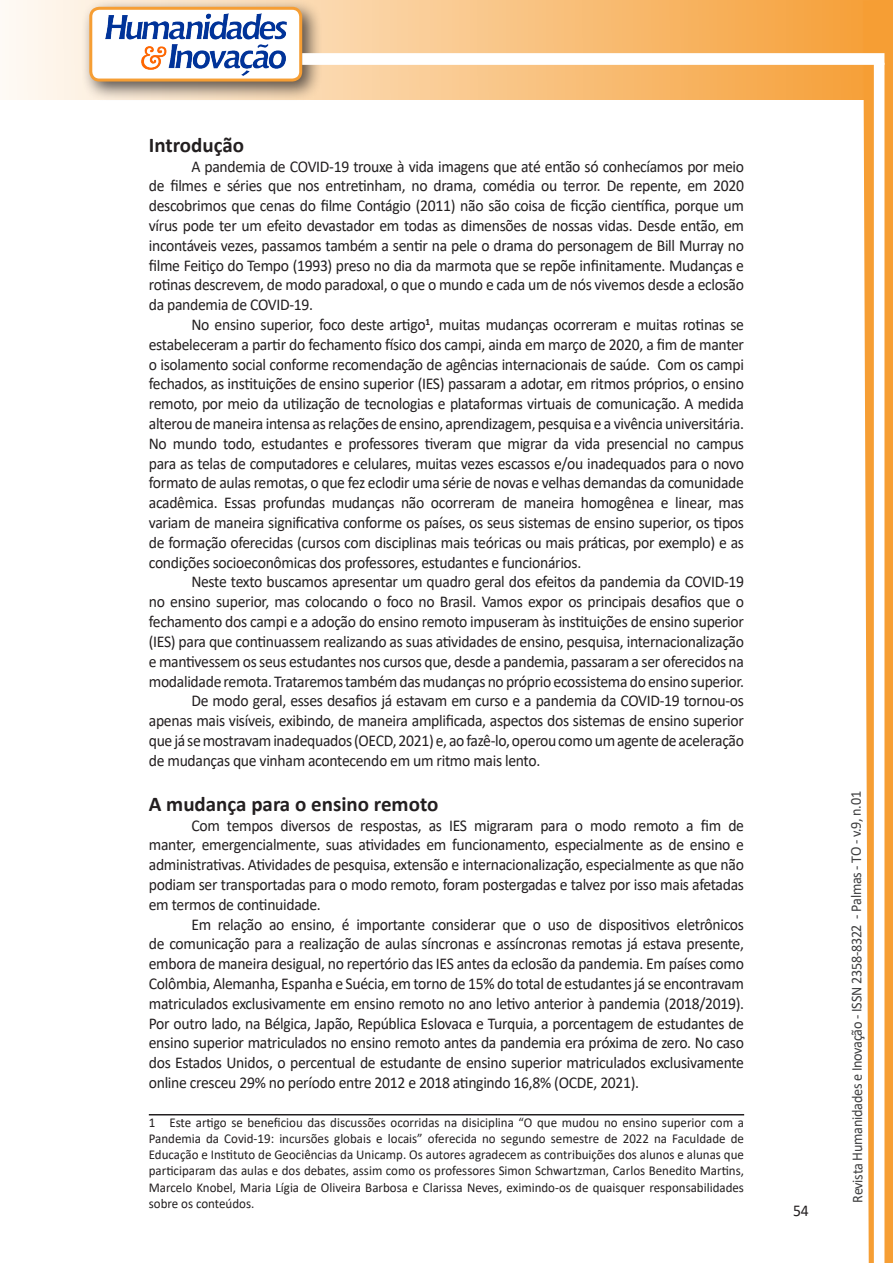
<style>
.page{position:relative;width:893px;height:1263px;background:#fff}
.page>*{position:absolute;margin:0;border:0;box-sizing:border-box;transform-origin:0 0}
.Titulo_2{font:700 21px "Calibri";color:#231f20}
.texto{font:16.5px/19.8px "Calibri";letter-spacing:-.02em;color:#231f20;text-align:justify;scale:.95 1}
.t1{font:15px "Calibri";letter-spacing:-.025em;color:#3e3e3f;scale:.95 1}
.Rodapé{font:13.5px/16.2px "Calibri";color:#231f20;text-align:justify;scale:.96 1}
</style>
<div class="page">
<svg style="left:5px;top:0;width:858px;height:100px;background:#f9c484"></svg>
<div style="left:81px;top:0;width:241px;height:102px;background:#231f20;opacity:.75"></div>
<div style="left:91px;top:8px;width:210px;height:72px;background:#fff;border-radius:9px"></div>
<div style="left:89px;top:7px;width:213px;height:75px;border:3px solid #f69e34;border-radius:9px"></div>
<div style="left:302px;top:53px;width:582px;height:12px;background:#fff;border:2px solid #fff"></div>
<svg style="left:863px;top:0;width:30px;height:1263px"></svg>
<img style="left:105px;top:13px;width:181px;height:62px">
<hr style="left:149px;top:1114px;width:595px;height:1px;background:#231f20">
<p class="Titulo_2" style="left:149px;top:130px;width:97px">Introdução</p>
<p class="texto" style="left:149px;top:156px;width:628px;text-indent:43px">A pandemia de COVID-19 trouxe à vida imagens que até então só conhecíamos por meio de filmes e séries que nos entretinham, no drama, comédia ou terror. De repente, em 2020 descobrimos que cenas do filme Contágio (2011) não são coisa de ficção científica, porque um vírus pode ter um efeito devastador em todas as dimensões de nossas vidas. Desde então, em incontáveis vezes, passamos também a sentir na pele o drama do personagem de Bill Murray no filme Feitiço do Tempo (1993) preso no dia da marmota que se repõe infinitamente. Mudanças e rotinas descrevem, de modo paradoxal, o que o mundo e cada um de nós vivemos desde a eclosão da pandemia de COVID-19.</p>
<p class="texto" style="left:149px;top:314px;width:628px;text-indent:43px">No ensino superior, foco deste artigo<sup>1</sup>, muitas mudanças ocorreram e muitas rotinas se estabeleceram a partir do fechamento físico dos campi, ainda em março de 2020, a fim de manter o isolamento social conforme recomendação de agências internacionais de saúde. Com os campi fechados, as instituições de ensino superior (IES) passaram a adotar, em ritmos próprios, o ensino remoto, por meio da utilização de tecnologias e plataformas virtuais de comunicação. A medida alterou de maneira intensa as relações de ensino, aprendizagem, pesquisa e a vivência universitária.<br>No mundo todo, estudantes e professores tiveram que migrar da vida presencial no campus para as telas de computadores e celulares, muitas vezes escassos e/ou inadequados para o novo formato de aulas remotas, o que fez eclodir uma série de novas e velhas demandas da comunidade acadêmica. Essas profundas mudanças não ocorreram de maneira homogênea e linear, mas variam de maneira significativa conforme os países, os seus sistemas de ensino superior, os tipos de formação oferecidas (cursos com disciplinas mais teóricas ou mais práticas, por exemplo) e as condições socioeconômicas dos professores, estudantes e funcionários.</p>
<p class="texto" style="left:149px;top:572px;width:628px;text-indent:43px">Neste texto buscamos apresentar um quadro geral dos efeitos da pandemia da COVID-19 no ensino superior, mas colocando o foco no Brasil. Vamos expor os principais desafios que o fechamento dos campi e a adoção do ensino remoto impuseram às instituições de ensino superior (IES) para que continuassem realizando as suas atividades de ensino, pesquisa, internacionalização e mantivessem os seus estudantes nos cursos que, desde a pandemia, passaram a ser oferecidos na modalidade remota. Trataremos também das mudanças no próprio ecossistema do ensino superior.</p>
<p class="texto" style="left:149px;top:690px;width:628px;text-indent:43px">De modo geral, esses desafios já estavam em curso e a pandemia da COVID-19 tornou-os apenas mais visíveis, exibindo, de maneira amplificada, aspectos dos sistemas de ensino superior que já se mostravam inadequados (OECD, 2021) e, ao fazê-lo, operou como um agente de aceleração de mudanças que vinham acontecendo em um ritmo mais lento.</p>
<p class="Titulo_2" style="left:149px;top:789px;width:291px">A mudança para o ensino remoto</p>
<p class="texto" style="left:149px;top:815px;width:628px;text-indent:43px">Com tempos diversos de respostas, as IES migraram para o modo remoto a fim de manter, emergencialmente, suas atividades em funcionamento, especialmente as de ensino e administrativas. Atividades de pesquisa, extensão e internacionalização, especialmente as que não podiam ser transportadas para o modo remoto, foram postergadas e talvez por isso mais afetadas em termos de continuidade.</p>
<p class="texto" style="left:149px;top:914px;width:628px;text-indent:43px">Em relação ao ensino, é importante considerar que o uso de dispositivos eletrônicos de comunicação para a realização de aulas síncronas e assíncronas remotas já estava presente, embora de maneira desigual, no repertório das IES antes da eclosão da pandemia. Em países como Colômbia, Alemanha, Espanha e Suécia, em torno de 15% do total de estudantes já se encontravam matriculados exclusivamente em ensino remoto no ano letivo anterior à pandemia (2018/2019).<br>Por outro lado, na Bélgica, Japão, República Eslovaca e Turquia, a porcentagem de estudantes de ensino superior matriculados no ensino remoto antes da pandemia era próxima de zero. No caso dos Estados Unidos, o percentual de estudante de ensino superior matriculados exclusivamente online cresceu 29% no período entre 2012 e 2018 atingindo 16,8% (OCDE, 2021).</p>
<p class="Rodapé" style="left:149px;top:1114px;width:621px">1 Este artigo se beneficiou das discussões ocorridas na disiciplina “O que mudou no ensino superior com a Pandemia da Covid-19: incursões globais e locais” oferecida no segundo semestre de 2022 na Faculdade de Educação e Instituto de Geociências da Unicamp. Os autores agradecem as contribuições dos alunos e alunas que participaram das aulas e dos debates, assim como os professores Simon Schwartzman, Carlos Benedito Martins, Marcelo Knobel, Maria Lígia de Oliveira Barbosa e Clarissa Neves, eximindo-os de quaisquer responsabilidades sobre os conteúdos.</p>
<p class="texto" style="left:793px;top:1200px;width:18px">54</p>
<p class="t1" style="left:846px;top:1203px;width:435px;rotate:-90deg">Revista Humanidades e Inovação - ISSN 2358-8322 - Palmas - TO - v.9, n.01</p>
</div>
